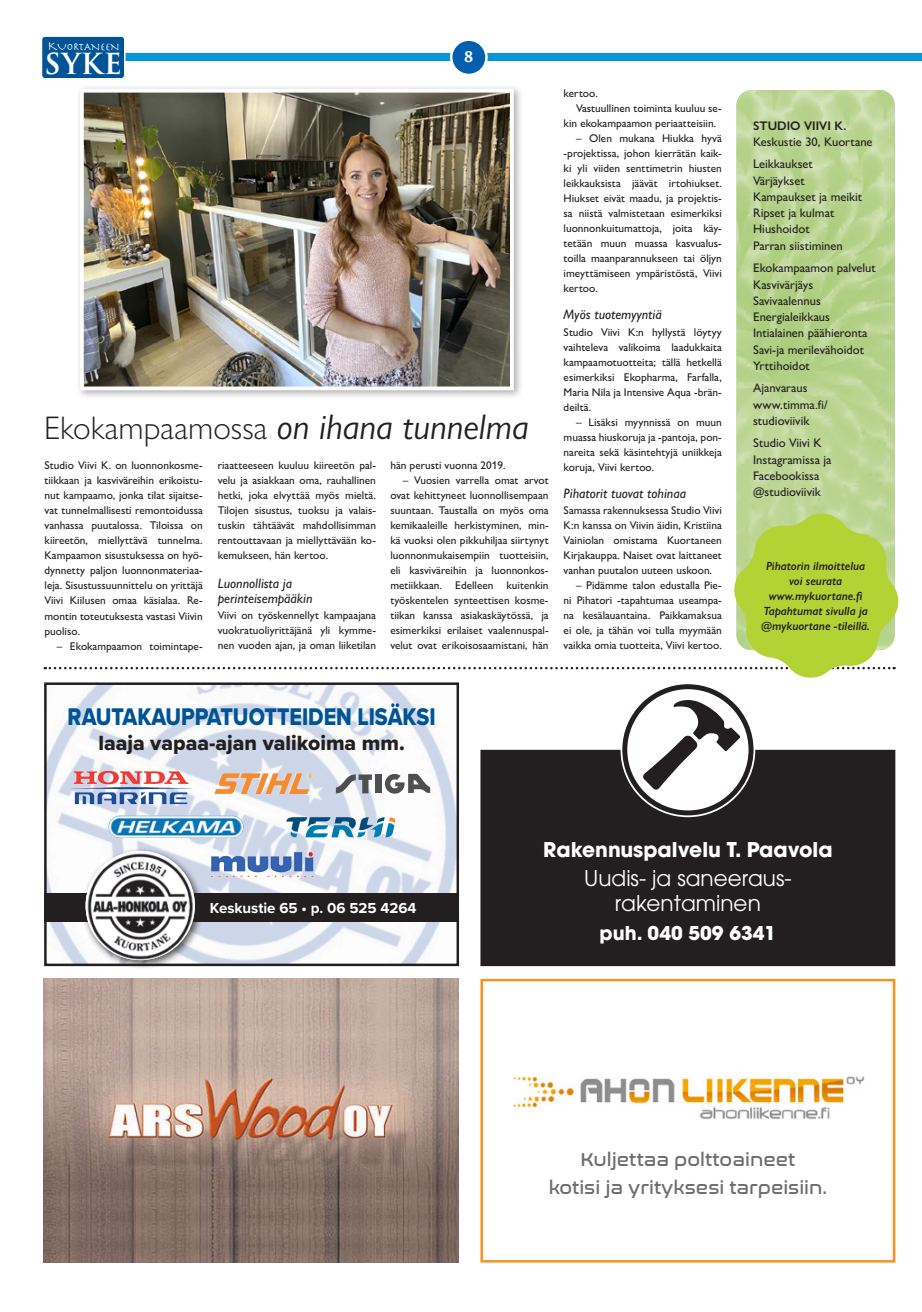
<style>
.page{position:relative;width:922px;height:1312px;background:#fff}
.page>*{position:absolute;margin:0;border:0;box-sizing:border-box;transform-origin:0 0}
.t1{font:italic 35.75px "Gill Sans Nova";color:#231f20}
.t2{font:600 33.25px "Trajan Pro 3";color:#fff;scale:.96 1}
.t3{font:25px "Proxima Nova Extrabld";color:#005495;scale:.85 1}
.t4{font:21.62px/24.2px "ITC Avant Garde Pro";color:#fff;text-align:center}
.t5{font:21.25px "Proxima Nova Extrabld";color:#231f20}
.t6{font:700 20.25px "ITC Avant Garde Pro";color:#fff}
.t7{font:19px/28.2px "Nasalization Rg";color:#6c6d70;text-align:center}
.t8{font:700 18.88px "ITC Avant Garde Pro";color:#fff}
.t9{font:700 15px "Proxima Nova";color:#fff}
.t10{font:700 14.38px "Trajan Sans Pro";color:#fff}
.t11{font:italic 500 13.75px/15px "Gill Sans Nova";color:#231f20}
.t12{font:500 12.5px/16.2px "Gill Sans Nova";color:#231f20}
.t13{font:600 12.5px "Gill Sans Nova";color:#231f20}
.t14{font:italic 600 11.88px/15px "Gill Sans Nova";color:#231f20;text-align:center}
.t15{font:500 11.25px/15px "Gill Sans Nova";color:#231f20;text-align:justify}
.t16{font:10.62px "Herculanum";color:#fff;scale:.96 1}
.s1{font-size:12.5px}
.s2{font-weight:300;font-style:normal;font-size:32.75px}
</style>
<div class="page">
<div style="left:43px;top:53px;width:878px;height:8px;background:#0097db"></div>
<div style="left:451px;top:40px;width:35px;height:35px;background:#015fae;border-radius:50%"></div>
<div style="left:450px;top:38px;width:37px;height:38px;border:2px solid #fff;border-radius:50%"></div>
<div style="left:41px;top:36px;width:84px;height:43px;background:#005495;border-radius:3px"></div>
<div style="left:41px;top:35px;width:84px;height:44px;border:1px solid #fff;border-radius:3px"></div>
<div style="left:76px;top:84px;width:447px;height:315px;background:#231f20;opacity:.35"></div>
<img style="left:85px;top:94px;width:423px;height:291px">
<div style="left:80px;top:89px;width:433px;height:301px;border:4px solid #fff"></div>
<div style="left:482px;top:751px;width:410px;height:212px;background:#231f20"></div>
<div style="left:480px;top:749px;width:415px;height:216px;border:4px solid #231f20"></div>
<div style="left:480px;top:978px;width:415px;height:284px;border:2px solid #f7931d"></div>
<img style="left:513px;top:1076px;width:352px;height:44px">
<img style="left:43px;top:978px;width:415px;height:283px">
<img style="left:47px;top:815px;width:409px;height:147px">
<div style="left:44px;top:893px;width:415px;height:28px;background:#231f20"></div>
<div style="left:81px;top:846px;width:123px;height:123px;background:#231f20;opacity:.75"></div>
<img style="left:86px;top:850px;width:109px;height:109px;border-radius:55px">
<img style="left:108px;top:815px;width:136px;height:23px">
<img style="left:334px;top:817px;width:61px;height:13px">
<img style="left:211px;top:851px;width:102px;height:21px">
<img style="left:736px;top:90px;width:158px;height:420px">
<svg style="left:45px;top:510px;width:854px;height:305px"></svg>
<p class="t16" style="left:48px;top:40px;width:76px"><span class="s1">K</span>UORTANEEN</p>
<h2 class="t2" style="left:45px;top:38px;width:82px">syke</h2>
<p class="t10" style="left:463px;top:46px;width:11px">8</p>
<h1 class="t1" style="left:44px;top:405px;width:485px"><span class="s2">Ekokampaamossa</span> on ihana tunnelma</h1>
<p class="t15" style="left:45px;top:458px;width:160px">Studio Viivi K. on luonnonkosme&shy;tiikkaan ja kasviväreihin erikoistu&shy;nut kampaamo, jonka tilat sijaitse&shy;vat tunnelmallisesti remontoidussa vanhassa puutalossa. Tiloissa on kiireetön, miellyttävä tunnelma.<br>Kampaamon sisustuksessa on hyö&shy;dynnetty paljon luonnonmateriaa&shy;leja. Sisustussuunnittelu on yrittäjä Viivi Kiilusen omaa käsialaa. Re&shy;montin toteutuksesta vastasi Viivin puoliso.</p>
<p class="t15" style="left:57px;top:638px;width:147px">– Ekokampaamon toimintape-</p>
<p class="t15" style="left:218px;top:458px;width:160px">riaatteeseen kuuluu kiireetön pal&shy;velu ja asiakkaan oma, rauhallinen hetki, joka elvyttää myös mieltä.<br>Tilojen sisustus, tuoksu ja valais&shy;tuskin tähtäävät mahdollisimman rentouttavaan ja miellyttävään ko&shy;kemukseen, hän kertoo.</p>
<p class="t11" style="left:218px;top:575px;width:96px">Luonnollista ja perinteisempääkin</p>
<p class="t15" style="left:218px;top:608px;width:160px">Viivi on työskennellyt kampaajana vuokratuoliyrittäjänä yli kymme&shy;nen vuoden ajan, ja oman liiketilan</p>
<p class="t15" style="left:390px;top:458px;width:117px">hän perusti vuonna 2019.</p>
<p class="t15" style="left:390px;top:473px;width:160px;text-indent:12px">– Vuosien varrella omat arvot ovat kehittyneet luonnollisempaan suuntaan. Taustalla on myös oma kemikaaleille herkistyminen, min&shy;kä vuoksi olen pikkuhiljaa siirtynyt luonnonmukaisempiin tuotteisiin, eli kasviväreihin ja luonnonkos&shy;metiikkaan. Edelleen kuitenkin työskentelen synteettisen kosme&shy;tiikan kanssa asiakaskäytössä, ja esimerkiksi erilaiset vaalennuspal&shy;velut ovat erikoisosaamistani, hän</p>
<p class="t15" style="left:563px;top:86px;width:36px">kertoo.</p>
<p class="t15" style="left:576px;top:101px;width:147px">Vastuullinen toiminta kuuluu se-</p>
<p class="t15" style="left:563px;top:116px;width:154px">kin ekokampaamon periaatteisiin.</p>
<p class="t15" style="left:563px;top:131px;width:160px;text-indent:12px">– Olen mukana Hiukka hyvä -projektissa, johon kierrätän kaik&shy;ki yli viiden senttimetrin hiusten leikkauksista jäävät irtohiukset.<br>Hiukset eivät maadu, ja projektis&shy;sa niistä valmistetaan esimerkiksi luonnonkuitumattoja, joita käy&shy;tetään muun muassa kasvualus&shy;toilla maanparannukseen tai öljyn imeyttämiseen ympäristöstä, Viivi kertoo.</p>
<p class="t11" style="left:563px;top:307px;width:99px">Myös tuotemyyntiä</p>
<p class="t15" style="left:563px;top:324px;width:160px">Studio Viivi K:n hyllystä löytyy vaihteleva valikoima laadukkaita kampaamotuotteita; tällä hetkellä esimerkiksi Ekopharma, Farfalla, Maria Nila ja Intensive Aqua -brän&shy;deiltä.</p>
<p class="t15" style="left:563px;top:414px;width:160px;text-indent:12px">– Lisäksi myynnissä on muun muassa hiuskoruja ja -pantoja, pon&shy;nareita sekä käsintehtyjä uniikkeja koruja, Viivi kertoo.</p>
<p class="t11" style="left:563px;top:485px;width:124px">Pihatorit tuovat tohinaa</p>
<p class="t15" style="left:563px;top:503px;width:160px">Samassa rakennuksessa Studio Viivi K:n kanssa on Viivin äidin, Kristiina Vainiolan omistama Kuortaneen Kirjakauppa. Naiset ovat laittaneet vanhan puutalon uuteen uskoon.</p>
<p class="t15" style="left:563px;top:578px;width:160px;text-indent:12px">– Pidämme talon edustalla Pie&shy;ni Pihatori -tapahtumaa useampa&shy;na kesälauantaina. Paikkamaksua ei ole, ja tähän voi tulla myymään vaikka omia tuotteita, Viivi kertoo.</p>
<h3 class="t3" style="left:68px;top:698px;width:434px">RAUTAKAUPPATUOTTEIDEN LISÄKSI</h3>
<h3 class="t5" style="left:98px;top:727px;width:308px">laaja vapaa-ajan valikoima mm.</h3>
<p class="t13" style="left:753px;top:118px;width:95px">STUDIO VIIVI K.</p>
<p class="t12" style="left:753px;top:130px;width:121px;line-height:22.5px">Keskustie 30, Kuortane<br>Leikkaukset</p>
<p class="t12" style="left:753px;top:172px;width:111px">Värjäykset<br>Kampaukset ja meikit<br>Ripset ja kulmat<br>Hiushoidot<br>Parran siistiminen</p>
<p class="t12" style="left:753px;top:260px;width:124px">Ekokampaamon palvelut<br>Kasvivärjäys<br>Savivaalennus<br>Energialeikkaus<br>Intialainen päähieronta<br>Savi-ja merilevähoidot<br>Yrttihoidot</p>
<p class="t12" style="left:753px;top:380px;width:76px">Ajanvaraus www.timma.fi/ studioviivik</p>
<p class="t12" style="left:753px;top:435px;width:80px">Studio Viivi K<br>Instagramissa ja<br>Facebookissa @studioviivik</p>
<p class="t14" style="left:761px;top:557px;width:110px">Pihatorin ilmoittelua voi seurata www.mykuortane.fi<br>Tapahtumat sivulla ja @mykuortane -tileillä.</p>
<h3 class="t9" style="left:210px;top:896px;width:208px">Keskustie 65 • p. 06 525 4264</h3>
<h3 class="t6" style="left:543px;top:835px;width:291px">Rakennuspalvelu T. Paavola</h3>
<h3 class="t4" style="left:584px;top:865px;width:209px">Uudis- ja saneeraus&shy;rakentaminen</h3>
<h3 class="t8" style="left:599px;top:920px;width:178px">puh. 040 509 6341</h3>
<h3 class="t7" style="left:548px;top:1142px;width:280px">Kuljettaa polttoaineet<br>kotisi ja yrityksesi tarpeisiin.</h3>
</div>
